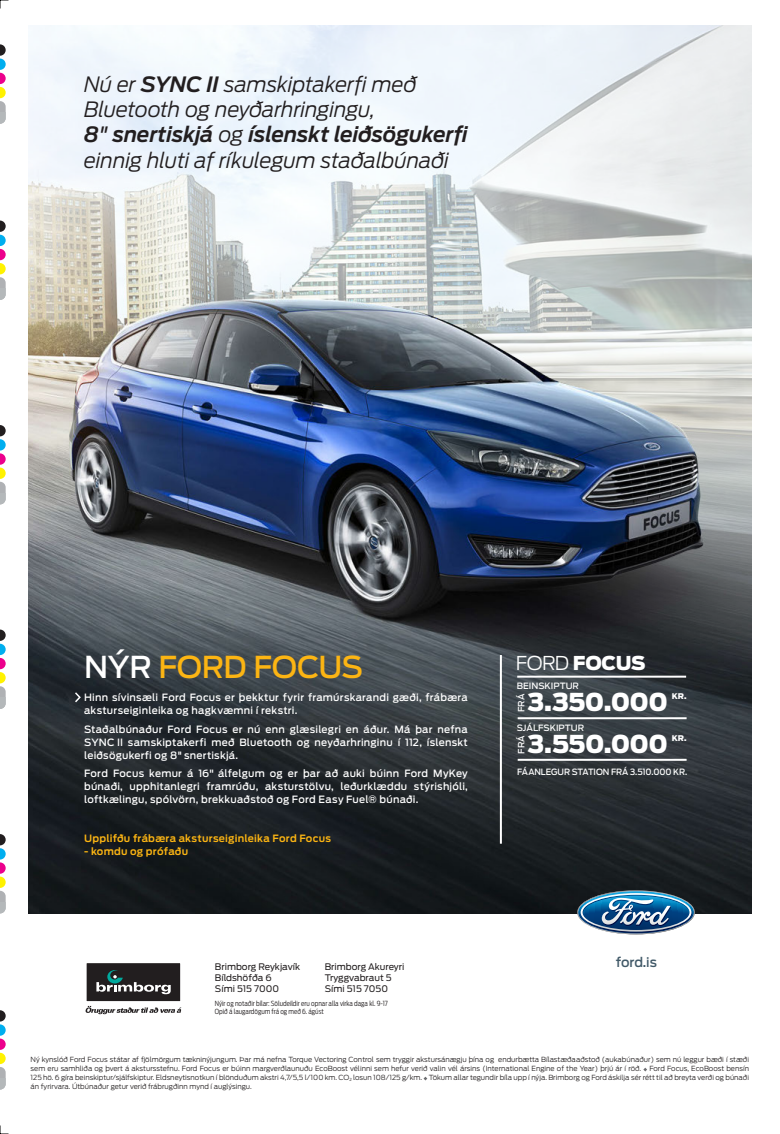
<style>
.page{position:relative;width:780px;height:1134px;background:#fff}
.page>*{position:absolute;margin:0;border:0;box-sizing:border-box;transform-origin:0 0}
.t1{font:500 30px "Ford Antenna";letter-spacing:-.01em;color:#fcb513}
.t2{font:900 24.5px "Ford Antenna";letter-spacing:-.025em;color:#fff}
.t3{font:italic 300 21px/25.2px "Ford Antenna";letter-spacing:-.015em;color:#221e1f}
.t4{font:900 19px "Ford Antenna";letter-spacing:-.025em;color:#fff}
.t5{font:500 13.1px "Ford Antenna";letter-spacing:-.005em;color:#415968}
.t6{font:500 10px/13px "Ford Antenna";letter-spacing:.025em;color:#fff;text-align:justify}
.t7{font:600 10px "Ford Antenna";letter-spacing:.02em;color:#fcb513}
.t8{font:9px/11px "Ford Antenna";color:#221e1f}
.t9{font:500 8.6px "Ford Antenna";letter-spacing:-.005em;color:#fff;scale:.95 1}
.t10{font:500 8.6px "Ford Antenna";letter-spacing:-.005em;color:#fff}
.t11{font:900 7.8px "Ford Antenna";color:#fff}
.t12{font:300 7px/9px "Ford Antenna";color:#221e1f;text-align:justify}
.t13{font:300 7px/8px "Ford Antenna Cond";color:#221e1f}
.s1{font-weight:600}
.s2{font-weight:400}
.s3{color:#fff}
.s4{font-weight:300}
.s5{font-size:4.1px}
</style>
<div class="page">
<img style="left:28px;top:740px;width:723px;height:173px">
<img style="left:28px;top:26px;width:723px;height:714px">
<img style="left:577px;top:890px;width:117px;height:44px">
<div style="left:86px;top:963px;width:95px;height:38px;background:#221e1f"></div>
<div style="left:86px;top:962px;width:95px;height:40px;border:1px solid #fff"></div>
<svg style="left:96px;top:970px;width:75px;height:24px"></svg>
<svg style="left:86px;top:1006px;width:95px;height:8px"></svg>
<hr style="left:500px;top:655px;width:2px;height:189px;background:#fff">
<hr style="left:517px;top:717px;width:169px;height:2px;background:#fff">
<hr style="left:517px;top:759px;width:169px;height:2px;background:#fff">
<hr style="left:517px;top:676px;width:169px;height:2px;background:#fff">
<svg style="left:75px;top:692px;width:6px;height:10px"></svg>
<svg style="left:0;top:44px;width:6px;height:68px"></svg>
<div style="left:0;top:112px;width:6px;height:12px;background:#b4b8ba"></div>
<svg style="left:0;top:1010px;width:6px;height:68px"></svg>
<div style="left:0;top:1078px;width:6px;height:11px;background:#b4b8ba"></div>
<svg style="left:0;top:834px;width:6px;height:68px"></svg>
<div style="left:0;top:902px;width:6px;height:11px;background:#b4b8ba"></div>
<svg style="left:0;top:629px;width:6px;height:69px"></svg>
<div style="left:0;top:698px;width:6px;height:11px;background:#b4b8ba"></div>
<svg style="left:0;top:425px;width:6px;height:68px"></svg>
<div style="left:0;top:493px;width:6px;height:11px;background:#b4b8ba"></div>
<svg style="left:0;top:221px;width:6px;height:68px"></svg>
<div style="left:0;top:289px;width:6px;height:11px;background:#b4b8ba"></div>
<svg style="left:0;top:0;width:9px;height:9px"></svg>
<svg style="left:0;top:1125px;width:9px;height:9px"></svg>
<h3 class="t3" style="left:84px;top:69px;width:385px">Nú er <span class="s1">SYNC II</span> samskiptakerfi með Bluetooth og neyðarhringingu,<br><span class="s1">8</span><span class="s2">''</span> <span class="s1">snertiskjá</span> og <span class="s1">íslenskt leiðsögukerfi </span>einnig hluti af ríkulegum staðalbúnaði</h3>
<h1 class="t1" style="left:84px;top:641px;width:280px"><span class="s3">NÝR</span> FORD FOCUS</h1>
<h3 class="t6" style="left:84px;top:690px;width:385px">Hinn sívinsæli Ford Focus er þekktur fyrir framúrskarandi gæði, frábæra aksturseiginleika og hagkvæmni í rekstri.</h3>
<h3 class="t6" style="left:84px;top:721px;width:385px">Staðalbúnaður Ford Focus er nú enn glæsilegri en áður. Má þar nefna SYNC II samskiptakerfi með Bluetooth og neyðarhringinu í 112, íslenskt leiðsögukerfi og 8'' snertiskjá.</h3>
<h3 class="t6" style="left:84px;top:766px;width:385px">Ford Focus kemur á 16'' álfelgum og er þar að auki búinn Ford MyKey búnaði, upphitanlegri framrúðu, aksturstölvu, leðurklæddu stýrishjóli, loftkælingu, spólvörn, brekkuaðstoð og Ford Easy Fuel® búnaði.</h3>
<h3 class="t7" style="left:84px;top:829px;width:248px">Upplifðu frábæra aksturseiginleika Ford Focus</h3>
<h3 class="t7" style="left:84px;top:842px;width:106px">- komdu og prófaðu</h3>
<h3 class="t4" style="left:516px;top:645px;width:131px"><span class="s4">FORD</span> FOCUS</h3>
<p class="t10" style="left:514px;top:712px;width:20px;rotate:-90deg">FRÁ</p>
<h2 class="t2" style="left:528px;top:679px;width:141px">3.350.000</h2>
<p class="t11" style="left:671px;top:689px;width:16px">KR.</p>
<p class="t10" style="left:517px;top:678px;width:64px">BEINSKIPTUR</p>
<p class="t10" style="left:517px;top:720px;width:69px">SJÁLFSKIPTUR</p>
<p class="t9" style="left:517px;top:764px;width:180px">FÁANLEGUR STATION FRÁ 3.510.000 KR.</p>
<p class="t10" style="left:514px;top:753px;width:20px;rotate:-90deg">FRÁ</p>
<h2 class="t2" style="left:528px;top:721px;width:141px">3.550.000</h2>
<p class="t11" style="left:671px;top:731px;width:16px">KR.</p>
<p class="t8" style="left:215px;top:960px;width:87px">Brimborg Reykjavík</p>
<h3 class="t5" style="left:616px;top:951px;width:43px">ford.is</h3>
<p class="t8" style="left:215px;top:971px;width:66px">Bíldshöfða 6<br>Sími 515 7000</p>
<p class="t8" style="left:325px;top:960px;width:81px">Brimborg Akureyri<br>Tryggvabraut 5<br>Sími 515 7050</p>
<p class="t13" style="left:215px;top:998px;width:174px">Nýir og notaðir bílar: Söludeildir eru opnar alla virka daga kl. 9-17<br>Opið á laugardögum frá og með 6. ágúst</p>
<p class="t12" style="left:31px;top:1054px;width:720px">Ný kynslóð Ford Focus státar af fjölmörgum tækninýjungum. Þar má nefna Torque Vectoring Control sem tryggir akstursánægju þína og endurbætta Bílastæðaaðstoð (aukabúnaður) sem nú leggur bæði í stæði sem eru samhliða og þvert á akstursstefnu. Ford Focus er búinn margverðlaunuðu EcoBoost vélinni sem hefur verið valin vél ársins (International Engine of the Year) þrjú ár í röð. Ford Focus, EcoBoost bensín 125 hö. 6 gíra beinskiptur/sjálfskiptur. Eldsneytisnotkun í blönduðum akstri 4,7/5,5 l/100 km. CO<span class="s5">2</span> losun 108/125 g/km. Tökum allar tegundir bíla upp í nýja. Brimborg og Ford áskilja sér rétt til að breyta verði og búnaði án fyrirvara. Útbúnaður getur verið frábrugðinn mynd í auglýsingu.</p>
</div>
